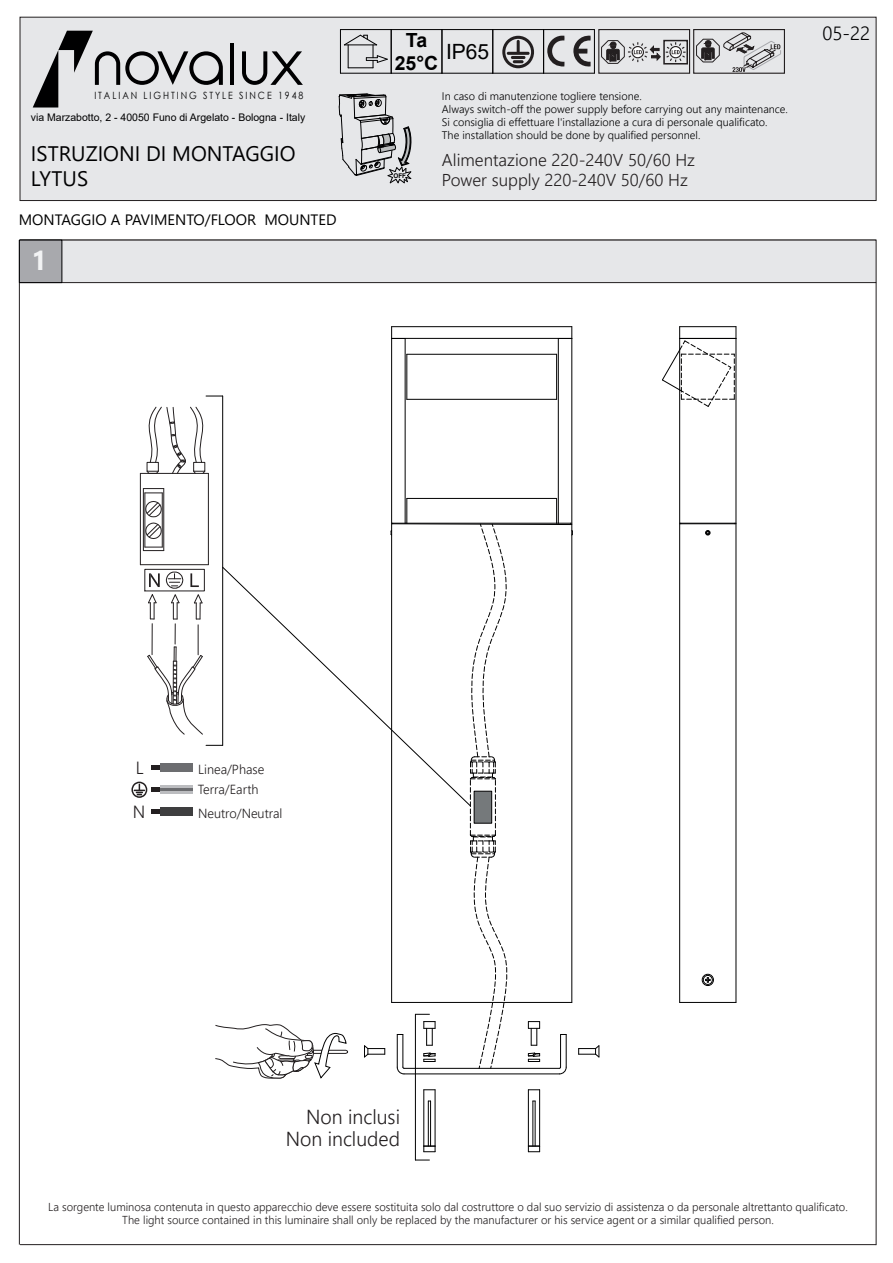
<style>
.page{position:relative;width:893px;height:1263px;background:#fff}
.page>*{position:absolute;margin:0;border:0;box-sizing:border-box;transform-origin:0 0}
.t1{font:700 27px "Segoe UI";color:#f2f3f4}
.t2{font:21px/25.2px "Segoe UI";color:#000001}
.t3{font:21px "Arial";color:#000001}
.t4{font:300 20.25px/22.5px "Segoe UI";color:#231f20;text-align:right}
.t5{font:700 19.5px/22.2px "Arial";color:#000001;text-align:center}
.t6{font:300 19.05px "Segoe UI";color:#000001}
.t7{font:300 17.55px "Segoe UI";color:#231f20}
.t8{font:300 17.1px/20.5px "Segoe UI";color:#231f20}
.t9{font:15px "Segoe UI";color:#000001}
.t10{font:300 13.2px/20.2px "Segoe UI";color:#231f20}
.t11{font:300 11.55px/13.5px "Segoe UI";color:#231f20;text-align:center}
.t12{font:300 10.95px/13.2px "Segoe UI";color:#000001}
.t13{font:10.5px "Arial";color:#000001}
.t14{font:10.05px "Century Gothic";letter-spacing:.22em;color:#000001;scale:.88 1}
.t15{font:700 6.45px "Arial";color:#000001}
</style>
<div class="page">
<div style="left:20px;top:17px;width:856px;height:184px;background:#e6e7e9;border:1px solid #231f20"></div>
<svg style="left:242px;top:51px;width:61px;height:34px"></svg>
<hr style="left:230px;top:43px;width:4px;height:42px;background:#000001">
<svg style="left:33px;top:31px;width:190px;height:76px"></svg>
<svg style="left:339px;top:94px;width:73px;height:89px"></svg>
<hr style="left:391px;top:29px;width:51px;height:1px;background:#000001">
<hr style="left:391px;top:73px;width:51px;height:1px;background:#000001">
<svg style="left:344px;top:35px;width:44px;height:34px"></svg>
<hr style="left:340px;top:29px;width:51px;height:1px;background:#000001">
<hr style="left:391px;top:30px;width:1px;height:43px;background:#000001">
<hr style="left:340px;top:73px;width:51px;height:1px;background:#000001">
<hr style="left:340px;top:30px;width:1px;height:43px;background:#000001">
<hr style="left:442px;top:29px;width:51px;height:1px;background:#000001">
<hr style="left:442px;top:73px;width:51px;height:1px;background:#000001">
<hr style="left:442px;top:30px;width:1px;height:43px;background:#000001">
<hr style="left:493px;top:29px;width:51px;height:1px;background:#000001">
<hr style="left:493px;top:73px;width:51px;height:1px;background:#000001">
<hr style="left:492px;top:30px;width:1px;height:43px;background:#000001">
<svg style="left:547px;top:36px;width:18px;height:31px"></svg>
<svg style="left:573px;top:35px;width:18px;height:32px"></svg>
<hr style="left:544px;top:29px;width:50px;height:1px;background:#000001">
<hr style="left:594px;top:30px;width:1px;height:43px;background:#000001">
<hr style="left:544px;top:73px;width:50px;height:1px;background:#000001">
<hr style="left:543px;top:30px;width:1px;height:43px;background:#000001">
<div style="left:151px;top:809px;width:9px;height:5px;background:#231f20"></div>
<div style="left:160px;top:807px;width:33px;height:9px;background:#3e3e3f"></div>
<svg style="left:131px;top:782px;width:16px;height:16px"></svg>
<div style="left:151px;top:787px;width:9px;height:5px;background:#231f20"></div>
<div style="left:160px;top:785px;width:33px;height:9px;background:#bcbdc0"></div>
<hr style="left:160px;top:788px;width:33px;height:3px;background:#6c6d70">
<div style="left:151px;top:765px;width:9px;height:5px;background:#231f20"></div>
<div style="left:160px;top:763px;width:33px;height:9px;background:#6c6d70"></div>
<hr style="left:19px;top:240px;width:1px;height:1004px;background:#231f20">
<hr style="left:20px;top:1244px;width:856px;height:1px;background:#231f20">
<div style="left:20px;top:240px;width:856px;height:43px;background:#e6e7e9;border:1px solid #231f20"></div>
<div style="left:19px;top:240px;width:43px;height:43px;background:#a8a9ad;border:1px solid #000001"></div>
<svg style="left:502px;top:36px;width:32px;height:32px"></svg>
<svg style="left:143px;top:488px;width:21px;height:6px"></svg>
<hr style="left:162px;top:493px;width:1px;height:54px;background:#231f20">
<hr style="left:163px;top:489px;width:1px;height:62px;background:#231f20">
<svg style="left:144px;top:547px;width:20px;height:4px"></svg>
<hr style="left:145px;top:493px;width:1px;height:54px;background:#231f20">
<hr style="left:143px;top:489px;width:1px;height:62px;background:#231f20">
<hr style="left:140px;top:473px;width:68px;height:1px;background:#231f20">
<hr style="left:208px;top:473px;width:1px;height:92px;background:#231f20">
<hr style="left:140px;top:564px;width:68px;height:1px;background:#231f20">
<hr style="left:140px;top:473px;width:1px;height:92px;background:#231f20">
<svg style="left:144px;top:501px;width:19px;height:16px"></svg>
<svg style="left:144px;top:523px;width:19px;height:16px"></svg>
<svg style="left:145px;top:572px;width:58px;height:163px"></svg>
<div style="left:145px;top:569px;width:60px;height:22px;border:1px solid #231f20"></div>
<svg style="left:143px;top:407px;width:66px;height:67px"></svg>
<hr style="left:876px;top:283px;width:1px;height:962px;background:#231f20">
<svg style="left:215px;top:1024px;width:133px;height:54px"></svg>
<hr style="left:391px;top:338px;width:1px;height:185px;background:#000001">
<hr style="left:405px;top:338px;width:1px;height:185px;background:#000001">
<hr style="left:572px;top:338px;width:1px;height:185px;background:#000001">
<hr style="left:558px;top:338px;width:1px;height:185px;background:#000001">
<hr style="left:556px;top:354px;width:1px;height:45px;background:#000001">
<hr style="left:407px;top:399px;width:150px;height:1px;background:#000001">
<hr style="left:407px;top:354px;width:1px;height:45px;background:#000001">
<hr style="left:407px;top:354px;width:150px;height:1px;background:#000001">
<hr style="left:392px;top:338px;width:180px;height:1px;background:#000001">
<svg style="left:391px;top:327px;width:14px;height:11px"></svg>
<hr style="left:392px;top:326px;width:180px;height:1px;background:#000001">
<svg style="left:558px;top:327px;width:15px;height:12px"></svg>
<hr style="left:680px;top:1002px;width:56px;height:1px;background:#000001">
<hr style="left:679px;top:524px;width:1px;height:478px;background:#000001">
<hr style="left:736px;top:524px;width:1px;height:478px;background:#000001">
<hr style="left:736px;top:338px;width:1px;height:185px;background:#000001">
<hr style="left:679px;top:338px;width:1px;height:185px;background:#000001">
<hr style="left:680px;top:523px;width:56px;height:1px;background:#000001">
<hr style="left:680px;top:326px;width:56px;height:1px;background:#000001">
<svg style="left:705px;top:530px;width:5px;height:5px"></svg>
<div style="left:702px;top:974px;width:12px;height:12px;border:1px solid #000001;border-radius:50%"></div>
<div style="left:703px;top:975px;width:9px;height:9px;border:1px solid #000001;border-radius:50%"></div>
<svg style="left:705px;top:977px;width:6px;height:6px"></svg>
<svg style="left:662px;top:327px;width:75px;height:80px"></svg>
<hr style="left:404px;top:1074px;width:155px;height:1px;background:#000001">
<hr style="left:435px;top:1090px;width:1px;height:56px;background:#000001">
<hr style="left:424px;top:1090px;width:1px;height:56px;background:#000001">
<svg style="left:424px;top:1146px;width:12px;height:6px"></svg>
<hr style="left:528px;top:1090px;width:1px;height:56px;background:#000001">
<svg style="left:528px;top:1089px;width:12px;height:1px"></svg>
<hr style="left:539px;top:1090px;width:1px;height:56px;background:#000001">
<svg style="left:528px;top:1146px;width:12px;height:6px"></svg>
<svg style="left:364px;top:1045px;width:21px;height:12px"></svg>
<hr style="left:430px;top:1101px;width:1px;height:45px;background:#000001">
<hr style="left:428px;top:1101px;width:1px;height:45px;background:#000001">
<hr style="left:535px;top:1101px;width:1px;height:45px;background:#000001">
<hr style="left:533px;top:1101px;width:1px;height:45px;background:#000001">
<hr style="left:415px;top:1014px;width:1px;height:146px;background:#000001">
<svg style="left:415px;top:1160px;width:14px;height:1px"></svg>
<svg style="left:391px;top:498px;width:209px;height:576px"></svg>
<svg style="left:206px;top:396px;width:16px;height:1px"></svg>
<hr style="left:222px;top:396px;width:1px;height:349px;background:#000001">
<svg style="left:206px;top:745px;width:16px;height:1px"></svg>
<svg style="left:222px;top:566px;width:249px;height:241px"></svg>
<div style="left:474px;top:791px;width:18px;height:32px;background:#75797b;border:1px solid #000001"></div>
<svg style="left:598px;top:29px;width:183px;height:45px"></svg>
<div style="left:693px;top:29px;width:92px;height:45px;border:1px solid #231f20"></div>
<p class="t14" style="left:94px;top:88px;width:239px">ITALIAN LIGHTING STYLE SINCE 1948</p>
<p class="t13" style="left:31px;top:110px;width:276px">via Marzabotto, 2 - 40050 Funo di Argelato - Bologna - Italy</p>
<h2 class="t2" style="left:31px;top:139px;width:266px">ISTRUZIONI DI MONTAGGIO<br>LYTUS</h2>
<p class="t9" style="left:19px;top:206px;width:319px">MONTAGGIO A PAVIMENTO/FLOOR MOUNTED</p>
<h1 class="t1" style="left:32px;top:235px;width:17px">1</h1>
<h3 class="t5" style="left:395px;top:30px;width:45px">Ta<br>25°C</h3>
<h2 class="t3" style="left:446px;top:37px;width:45px">IP65</h2>
<p class="t15" style="left:393px;top:171px;width:14px">OFF</p>
<p class="t12" style="left:442px;top:88px;width:347px">In caso di manutenzione togliere tensione.<br>Always switch-off the power supply before carrying out any maintenance.<br>Si consiglia di effettuare l'installazione a cura di personale qualificato.<br>The installation should be done by qualified personnel.</p>
<h3 class="t8" style="left:442px;top:148px;width:255px">Alimentazione 220-240V 50/60 Hz<br>Power supply 220-240V 50/60 Hz</h3>
<h3 class="t6" style="left:822px;top:15px;width:49px">05-22</h3>
<h3 class="t7" style="left:136px;top:751px;width:9px">L</h3>
<h3 class="t7" style="left:133px;top:795px;width:14px">N</h3>
<p class="t10" style="left:198px;top:758px;width:68px">Linea/Phase<br>Terra/Earth</p>
<p class="t10" style="left:198px;top:802px;width:86px">Neutro/Neutral</p>
<h3 class="t4" style="left:286px;top:1103px;width:116px">Non inclusi<br>Non included</h3>
<p class="t11" style="left:48px;top:1199px;width:801px">La sorgente luminosa contenuta in questo apparecchio deve essere sostituita solo dal costruttore o dal suo servizio di assistenza o da personale altrettanto qualificato.<br>The light source contained in this luminaire shall only be replaced by the manufacturer or his service agent or a similar qualified person.</p>
</div>
